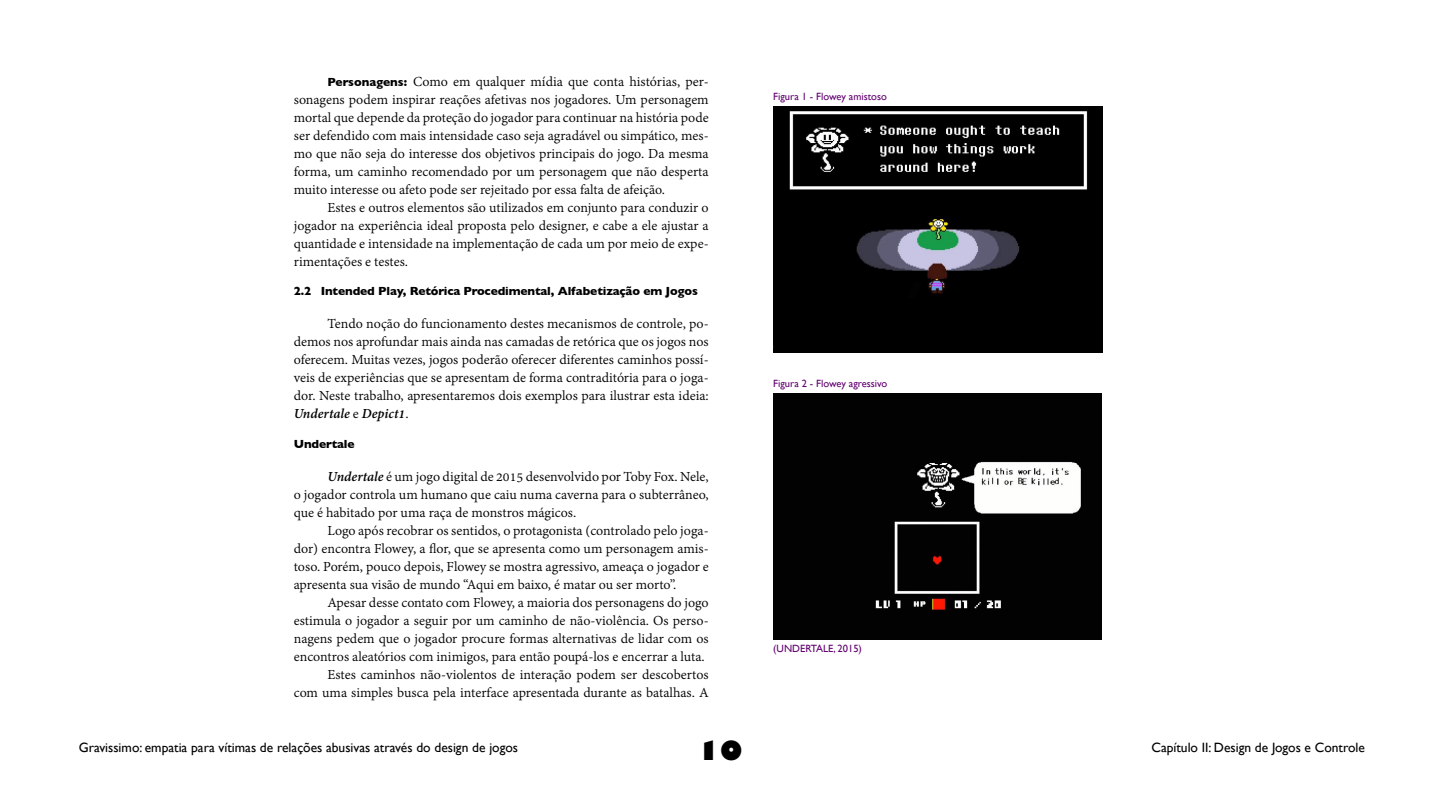
<style>
.page{position:relative;width:1440px;height:810px;background:#fff}
.page>*{position:absolute;margin:0;border:0;box-sizing:border-box;transform-origin:0 0}
.t1{font:800 26.25px "Gill Sans";color:#000}
.t2{font:15px/18px "Adobe Devanagari";color:#000;text-align:justify}
.t3{font:13.5px "Gill Sans";color:#000}
.t4{font:700 12px "Gill Sans";letter-spacing:-.01em;color:#000}
.t5{font:10.5px "Gill Sans";color:#61006f}
.s1{font-family:"Gill Sans";font-weight:700;font-size:12px}
.s2{font-weight:700;font-style:italic}
</style>
<div class="page">
<img style="left:773px;top:107px;width:329px;height:246px">
<img style="left:773px;top:394px;width:329px;height:245px">
<p class="t2" style="left:294px;top:74px;width:417px;text-indent:34px"><span class="s1">Personagens:</span> Como em qualquer mídia que conta histórias, per&shy;sonagens podem inspirar reações afetivas nos jogadores. Um personagem mortal que depende da proteção do jogador para continuar na história pode ser defendido com mais intensidade caso seja agradável ou simpático, mes&shy;mo que não seja do interesse dos objetivos principais do jogo. Da mesma forma, um caminho recomendado por um personagem que não desperta muito interesse ou afeto pode ser rejeitado por essa falta de afeição.</p>
<p class="t2" style="left:294px;top:200px;width:417px;text-indent:34px">Estes e outros elementos são utilizados em conjunto para conduzir o jogador na experiência ideal proposta pelo designer, e cabe a ele ajustar a quantidade e intensidade na implementação de cada um por meio de expe&shy;rimentações e testes.</p>
<p class="t4" style="left:294px;top:282px;width:406px">2.2 Intended Play, Retórica Procedimental, Alfabetização em Jogos</p>
<p class="t2" style="left:294px;top:316px;width:417px;text-indent:34px">Tendo noção do funcionamento destes mecanismos de controle, po&shy;demos nos aprofundar mais ainda nas camadas de retórica que os jogos nos oferecem. Muitas vezes, jogos poderão oferecer diferentes caminhos possí&shy;veis de experiências que se apresentam de forma contraditória para o joga&shy;dor. Neste trabalho, apresentaremos dois exemplos para ilustrar esta ideia:<br><span class="s2">Undertale</span> e <span class="s2">Depict1</span>.</p>
<p class="t4" style="left:294px;top:434px;width:62px">Undertale</p>
<p class="t2" style="left:294px;top:468px;width:417px;text-indent:34px"><span class="s2">Undertale</span> é um jogo digital de 2015 desenvolvido por Toby Fox. Nele, o jogador controla um humano que caiu numa caverna para o subterrâneo, que é habitado por uma raça de monstros mágicos.</p>
<p class="t2" style="left:294px;top:522px;width:417px;text-indent:34px">Logo após recobrar os sentidos, o protagonista (controlado pelo joga&shy;dor) encontra Flowey, a flor, que se apresenta como um personagem amis&shy;toso. Porém, pouco depois, Flowey se mostra agressivo, ameaça o jogador e apresenta sua visão de mundo “Aqui em baixo, é matar ou ser morto”.</p>
<p class="t2" style="left:294px;top:594px;width:417px;text-align:right">Apesar desse contato com Flowey, a maioria dos personagens do jogo estimula o jogador a seguir por um caminho de não-violência. Os perso&shy;nagens pedem que o jogador procure formas alternativas de lidar com os encontros aleatórios com inimigos, para então poupá-los e encerrar a luta.<br>Estes caminhos não-violentos de interação podem ser descobertos<br>com uma simples busca pela interface apresentada durante as batalhas. A</p>
<p class="t5" style="left:773px;top:90px;width:115px">Figura 1 - Flowey amistoso</p>
<p class="t5" style="left:773px;top:377px;width:116px">Figura 2 - Flowey agressivo</p>
<p class="t5" style="left:773px;top:642px;width:90px">(UNDERTALE, 2015)</p>
<p class="t3" style="left:79px;top:740px;width:441px">Gravissimo: empatia para vítimas de relações abusivas através do design de jogos</p>
<h1 class="t1" style="left:698px;top:730px;width:46px">10</h1>
<p class="t3" style="left:1152px;top:740px;width:215px">Capítulo II: Design de Jogos e Controle</p>
</div>
